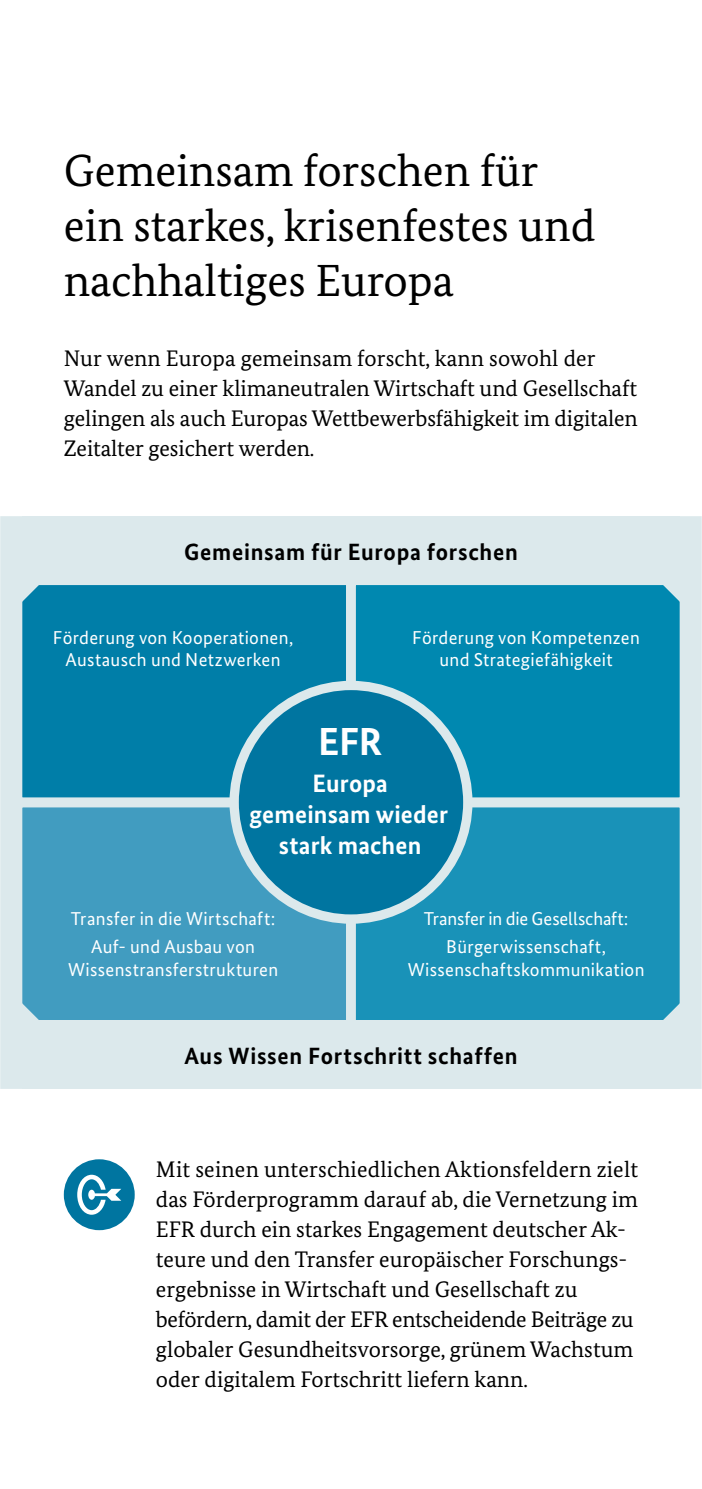
<style>
.page{position:relative;width:702px;height:1489px;background:#fff}
.page>*{position:absolute;margin:0;border:0;box-sizing:border-box;transform-origin:0 0}
.t1{font:45px/55px "Bundes Serif";color:#000}
.t2{font:700 39px "Bundes Sans";color:#fff}
.t3{font:700 25.25px/31.2px "Bundes Sans";letter-spacing:.01em;color:#fff;text-align:center}
.t4{font:700 23.5px "Bundes Sans";letter-spacing:.03em;color:#000}
.t5{font:22.5px/30px "Bundes Serif";color:#000}
.t6{font:18.5px/22.2px "Bundes Sans";letter-spacing:.015em;color:#fff;text-align:center}
</style>
<div class="page">
<div style="left:0;top:516px;width:701px;height:572px;background:#dce9ec"></div>
<div style="left:17px;top:580px;width:334px;height:222px;background:#007ea8"></div>
<div style="left:13px;top:575px;width:343px;height:232px;border:10px solid #dce9ec"></div>
<div style="left:17px;top:802px;width:334px;height:222px;background:#419cc0"></div>
<div style="left:13px;top:797px;width:343px;height:232px;border:10px solid #dce9ec"></div>
<div style="left:351px;top:580px;width:333px;height:222px;background:#0088b0"></div>
<div style="left:346px;top:575px;width:343px;height:232px;border:10px solid #dce9ec"></div>
<div style="left:351px;top:802px;width:333px;height:222px;background:#1992b8"></div>
<div style="left:346px;top:797px;width:343px;height:232px;border:10px solid #dce9ec"></div>
<div style="left:234px;top:685px;width:234px;height:234px;background:#0075a0;border-radius:50%"></div>
<div style="left:229px;top:680px;width:243px;height:243px;border:9px solid #dce9ec;border-radius:50%"></div>
<svg style="left:20px;top:1000px;width:22px;height:22px"></svg>
<svg style="left:660px;top:1000px;width:22px;height:22px"></svg>
<svg style="left:20px;top:582px;width:22px;height:22px"></svg>
<svg style="left:660px;top:582px;width:22px;height:22px"></svg>
<div style="left:22px;top:516px;width:657px;height:69px;background:#dce9ec"></div>
<div style="left:22px;top:1019px;width:657px;height:69px;background:#dce9ec"></div>
<div style="left:64px;top:1159px;width:71px;height:71px;background:#0075a0;border-radius:50%"></div>
<svg style="left:77px;top:1174px;width:44px;height:40px"></svg>
<h3 class="t1" style="left:64px;top:143px;width:533px">Gemeinsam forschen für ein starkes, krisenfestes und nachhaltiges Europa</h3>
<p class="t5" style="left:64px;top:343px;width:575px">Nur wenn Europa gemeinsam forscht, kann sowohl der Wandel zu einer klimaneutralen Wirtschaft und Gesellschaft gelingen als auch Europas Wettbewerbsfähigkeit im digitalen Zeitalter gesichert werden.</p>
<h4 class="t4" style="left:184px;top:537px;width:335px">Gemeinsam für Europa forschen</h4>
<p class="t6" style="left:53px;top:626px;width:242px">Förderung von Kooperationen,<br>Austausch und Netzwerken</p>
<p class="t6" style="left:412px;top:626px;width:229px">Förderung von Kompetenzen und Strategiefähigkeit</p>
<p class="t2" style="left:318px;top:717px;width:66px">EFR</p>
<p class="t3" style="left:249px;top:767px;width:200px">Europa gemeinsam wieder stark machen</p>
<p class="t6" style="left:71px;top:904px;width:206px;line-height:28px">Transfer in die Wirtschaft:<br>Auf- und Ausbau von</p>
<p class="t6" style="left:68px;top:957px;width:212px">Wissenstransferstrukturen</p>
<p class="t6" style="left:424px;top:904px;width:206px;line-height:28px">Transfer in die Gesellschaft:<br>Bürgerwissenschaft,</p>
<p class="t6" style="left:407px;top:957px;width:238px">Wissenschaftskommunikation</p>
<h4 class="t4" style="left:184px;top:1041px;width:335px">Aus Wissen Fortschritt schaffen</h4>
<p class="t5" style="left:156px;top:1153px;width:483px">Mit seinen unterschiedlichen Aktionsfeldern zielt das Förderprogramm darauf ab, die Vernetzung im EFR durch ein starkes Engagement deutscher Ak&shy;teure und den Transfer europäischer Forschungs&shy;ergebnisse in Wirtschaft und Gesellschaft zu befördern, damit der EFR entscheidende Beiträge zu globaler Gesundheitsvorsorge, grünem Wachstum oder digitalem Fortschritt liefern kann.</p>
</div>
